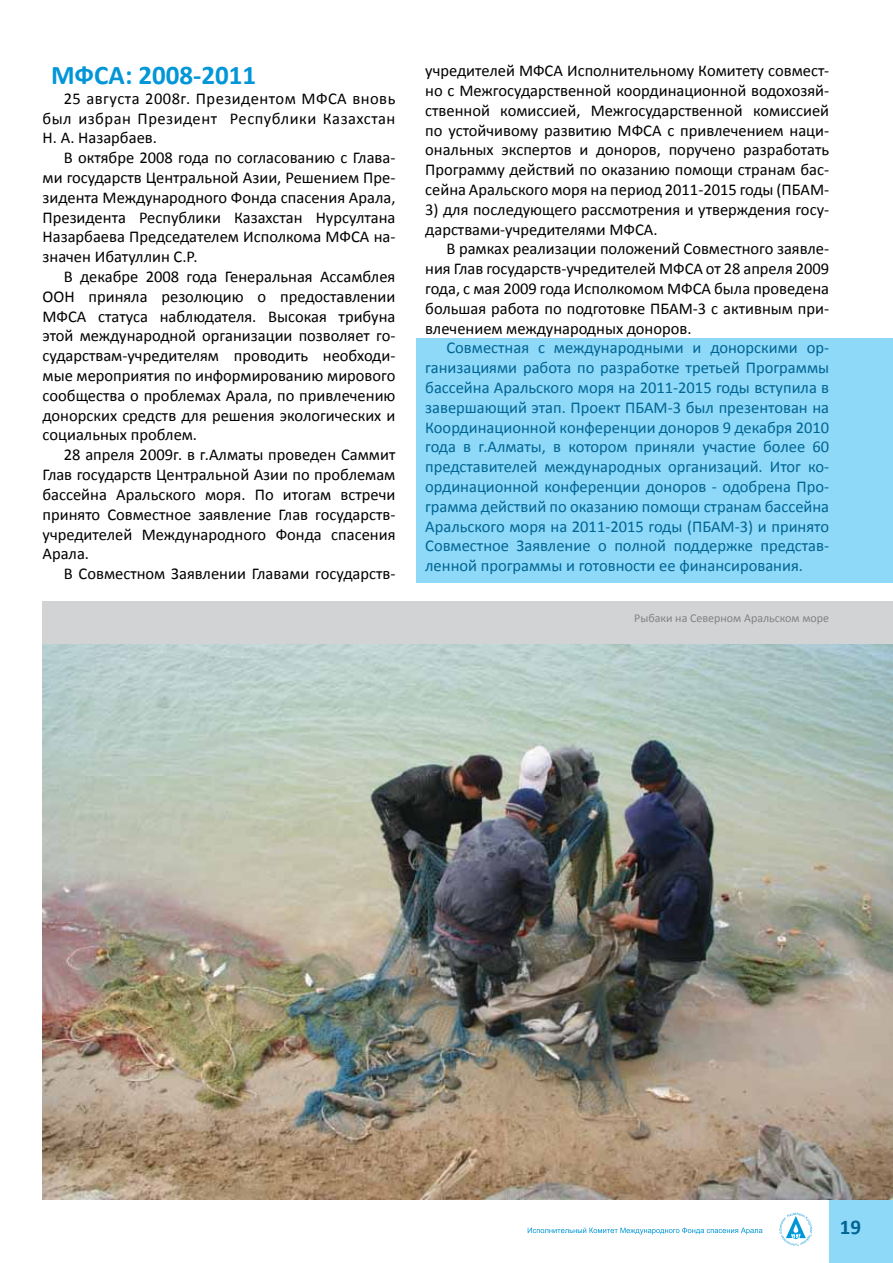
<style>
.page{position:relative;width:893px;height:1263px;background:#fff}
.page>*{position:absolute;margin:0;border:0;box-sizing:border-box;transform-origin:0 0}
.t1{font:700 27px "Calibri";color:#0096d7}
.t2{font:700 21px "Calibri";color:#006593}
.t3{font:16.5px/19.8px "Calibri";color:#000;text-align:justify}
.t4{font:16.5px/19.8px "Calibri";color:#006593;text-align:justify}
.t5{font:12px "Calibri";color:#808285}
</style>
<div class="page">
<div style="left:829px;top:1199px;width:64px;height:64px;background:#8ed8f8"></div>
<svg style="left:528px;top:1227px;width:234px;height:7px"></svg>
<svg style="left:779px;top:1212px;width:34px;height:34px"></svg>
<img style="left:43px;top:644px;width:850px;height:555px">
<div style="left:417px;top:338px;width:476px;height:245px;background:#8ed8f8"></div>
<div style="left:43px;top:602px;width:850px;height:42px;background:#d1d3d4"></div>
<h1 class="t1" style="left:51px;top:58px;width:207px">МФСА: 2008-2011</h1>
<p class="t3" style="left:43px;top:89px;width:354px;text-indent:21px">25 августа 2008г. Президентом МФСА вновь был избран Президент Республики Казахстан Н. А. Назарбаев.</p>
<p class="t3" style="left:43px;top:148px;width:354px;text-indent:21px">В октябре 2008 года по согласованию с Глава&shy;ми государств Центральной Азии, Решением Пре&shy;зидента Международного Фонда спасения Арала, Президента Республики Казахстан Нурсултана Назарбаева Председателем Исполкома МФСА на&shy;значен Ибатуллин С.Р.</p>
<p class="t3" style="left:43px;top:267px;width:354px;text-indent:21px">В декабре 2008 года Генеральная Ассамблея ООН приняла резолюцию о предоставлении МФСА статуса наблюдателя. Высокая трибуна этой международной организации позволяет го&shy;сударствам-учредителям проводить необходи&shy;мые мероприятия по информированию мирового сообщества о проблемах Арала, по привлечению донорских средств для решения экологических и социальных проблем.</p>
<p class="t3" style="left:43px;top:445px;width:354px;text-indent:21px">28 апреля 2009г. в г.Алматы проведен Саммит Глав государств Центральной Азии по проблемам бассейна Аральского моря. По итогам встречи принято Совместное заявление Глав государств&shy;учредителей Международного Фонда спасения Арала.</p>
<p class="t3" style="left:64px;top:564px;width:333px">В Совместном Заявлении Главами государств-</p>
<p class="t3" style="left:425px;top:61px;width:405px">учредителей МФСА Исполнительному Комитету совмест&shy;но с Межгосударственной координационной водохозяй&shy;ственной комиссией, Межгосударственной комиссией по устойчивому развитию МФСА с привлечением наци&shy;ональных экспертов и доноров, поручено разработать Программу действий по оказанию помощи странам бас&shy;сейна Аральского моря на период 2011-2015 годы (ПБАМ-</p>
<p class="t3" style="left:425px;top:199px;width:405px">3) для последующего рассмотрения и утверждения госу&shy;дарствами-учредителями МФСА.</p>
<p class="t3" style="left:425px;top:239px;width:405px;text-indent:21px">В рамках реализации положений Совместного заявле&shy;ния Глав государств-учредителей МФСА от 28 апреля 2009 года, с мая 2009 года Исполкомом МФСА была проведена большая работа по подготовке ПБАМ-3 с активным при&shy;влечением международных доноров.</p>
<p class="t4" style="left:425px;top:338px;width:405px;text-indent:21px">Совместная с международными и донорскими ор&shy;ганизациями работа по разработке третьей Программы бассейна Аральского моря на 2011-2015 годы вступила в завершающий этап. Проект ПБАМ-3 был презентован на Координационной конференции доноров 9 декабря 2010 года в г.Алматы, в котором приняли участие более 60 представителей международных организаций. Итог ко&shy;ординационной конференции доноров - одобрена Про&shy;грамма действий по оказанию помощи странам бассейна Аральского моря на 2011-2015 годы (ПБАМ-3) и принято Совместное Заявление о полной поддержке представ&shy;ленной программы и готовности ее финансирования.</p>
<p class="t5" style="left:634px;top:610px;width:197px">Рыбаки на Северном Аральском море</p>
<p class="t2" style="left:840px;top:1214px;width:23px">19</p>
</div>
